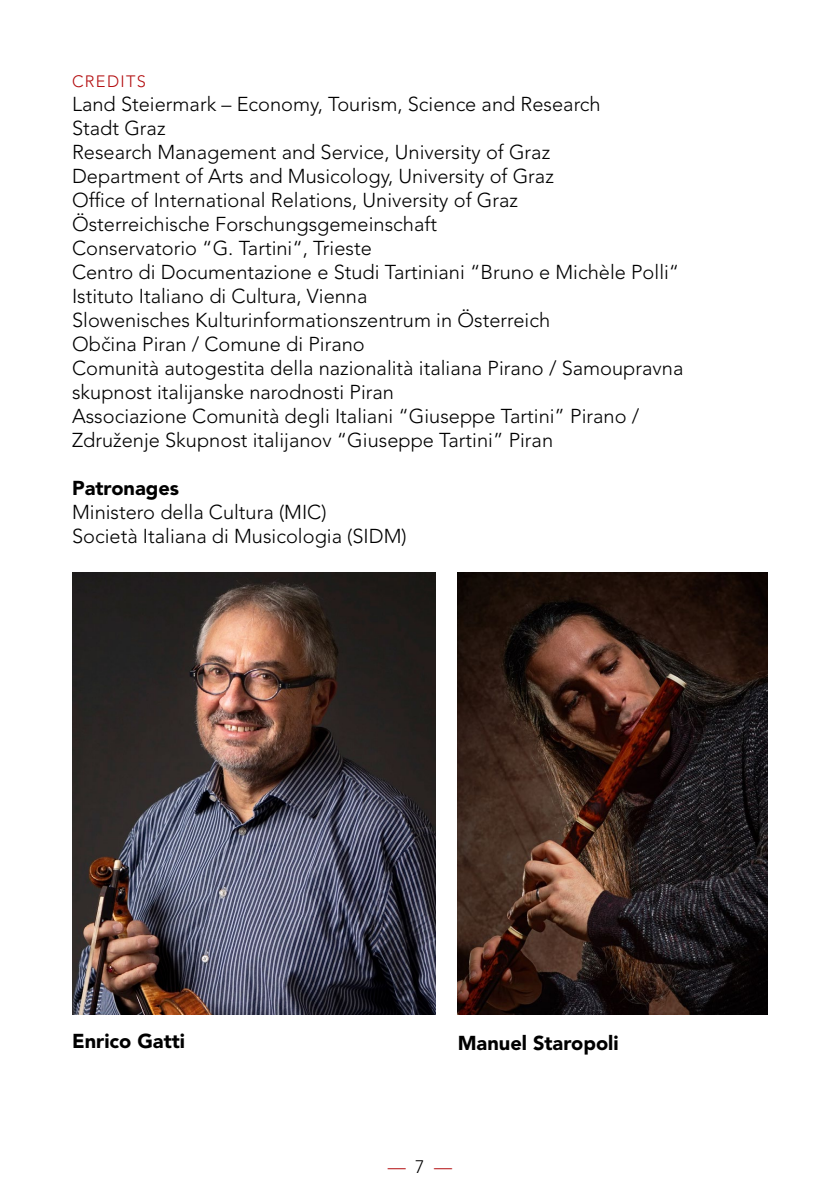
<style>
.page{position:relative;width:840px;height:1191px;background:#fff}
.page>*{position:absolute;margin:0;border:0;box-sizing:border-box;transform-origin:0 0}
.t1{font:300 20px/24px "Avenir LT Std";color:#000}
.t2{font:900 20px "Avenir LT Std";color:#000}
.t3{font:300 18px "Avenir LT Std";color:#b30d0f}
.t4{font:300 16.4px "Avenir LT Std";letter-spacing:.08em;color:#b30d0f}
.s1{font-family:"Avenir LT Pro"}
.s2{color:#000}
</style>
<div class="page">
<img style="left:457px;top:573px;width:310px;height:441px">
<img style="left:72px;top:573px;width:363px;height:441px">
<p class="t4" style="left:72px;top:72px;width:75px">CREDITS</p>
<p class="t1" style="left:72px;top:92px;width:612px">Land Steiermark – Economy, Tourism, Science and Research<br>Stadt Graz<br>Research Management and Service, University of Graz<br>Department of Arts and Musicology, University of Graz<br>Office of International Relations, University of Graz<br>Österreichische Forschungsgemeinschaft<br>Conservatorio “G. Tartini“, Trieste<br>Centro di Documentazione e Studi Tartiniani “Bruno e Michèle Polli“ Istituto Italiano di Cultura, Vienna<br>Slowenisches Kulturinformationszentrum in Österreich<br>Ob<span class="s1">č</span>ina Piran / Comune di Pirano<br>Comunità autogestita della nazionalità italiana Pirano / Samoupravna skupnost italijanske narodnosti Piran<br>Associazione Comunità degli Italiani “Giuseppe Tartini” Pirano / Združenje Skupnost italijanov “Giuseppe Tartini” Piran</p>
<p class="t2" style="left:72px;top:476px;width:109px">Patronages</p>
<p class="t1" style="left:72px;top:500px;width:336px">Ministero della Cultura (MIC)<br>Società Italiana di Musicologia (SIDM)</p>
<p class="t2" style="left:72px;top:1029px;width:114px">Enrico Gatti</p>
<p class="t2" style="left:457px;top:1031px;width:162px">Manuel Staropoli</p>
<p class="t3" style="left:387px;top:1156px;width:66px">— <span class="s2">7</span> —</p>
</div>
